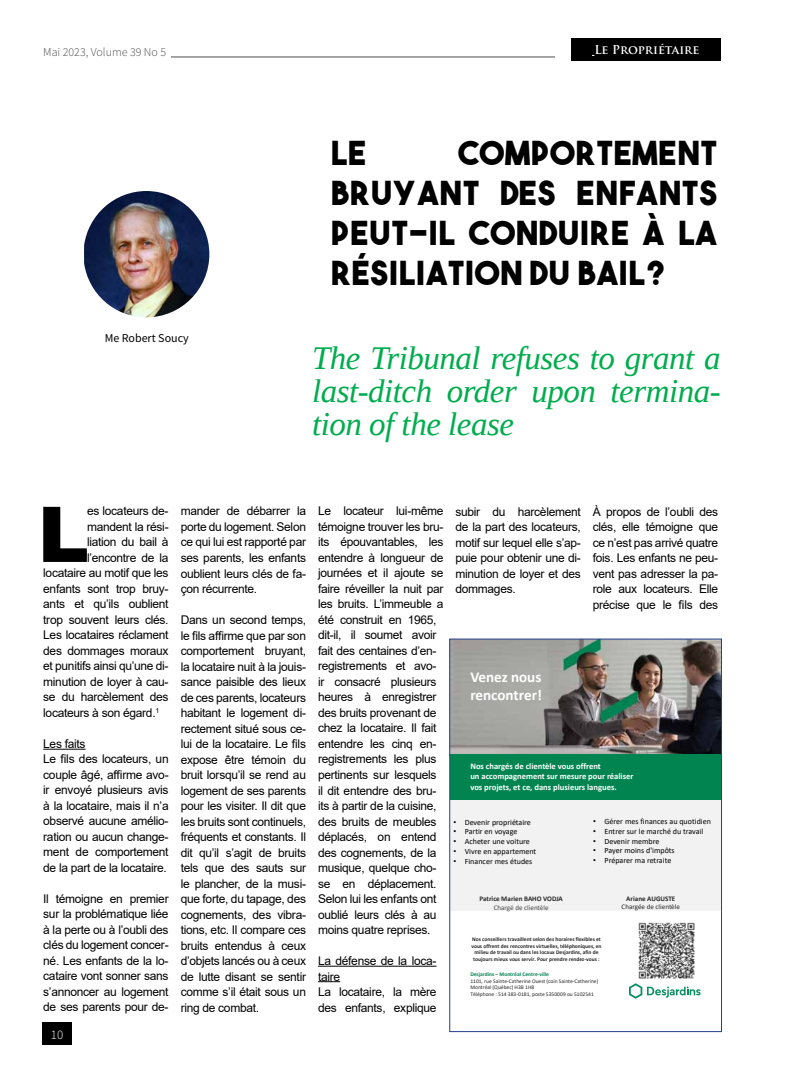
<style>
.page{position:relative;width:792px;height:1080px;background:#fff}
.page>*{position:absolute;margin:0;border:0;box-sizing:border-box;transform-origin:0 0}
.t1{font:900 77px "Arial";color:#000}
.t2{font:33px/40px "The Bold Font";letter-spacing:.025em;color:#000;text-align:justify}
.t3{font:italic 33px/33px "Liberation Serif";letter-spacing:-.015em;color:#00ad4e;text-align:justify}
.t4{font:700 15.1px/18.1px "Calibri";color:#fff}
.t5{font:300 13px "Source Sans Pro";color:#fff}
.t6{font:12px/15.5px "Arial";letter-spacing:-.025em;color:#000;text-align:justify}
.t7{font:300 12px "Source Sans Pro";color:#4d4d4f}
.t8{font:700 12px "Trajan Pro";color:#fff}
.t9{font:12px "Source Sans Pro";color:#000}
.t10{font:700 8.6px/10.3px "Calibri";color:#fff}
.t11{font:8px "Calibri";color:#000}
.t12{font:700 7.1px "Calibri";color:#262626}
.t13{font:7.1px "Calibri";color:#262626}
.t14{font:7.1px "Calibri";color:#4a4a4a}
.t15{font:700 5.6px/6.6px "Calibri";color:#262626;text-align:center}
.t16{font:5.6px/6.7px "Calibri";color:#262626}
.t17{font:700 5.6px "Calibri";color:#028451}
.s1{font-family:"Arial"}
</style>
<div class="page">
<hr style="left:43px;top:749px;width:43px;height:1px;background:#000">
<hr style="left:318px;top:966px;width:119px;height:1px;background:#000">
<svg style="left:318px;top:981px;width:22px;height:1px"></svg>
<img style="left:451px;top:641px;width:269px;height:113px">
<div style="left:450px;top:754px;width:272px;height:46px;background:#028451"></div>
<div style="left:450px;top:800px;width:272px;height:111px;background:#f2f2f2"></div>
<svg style="left:629px;top:983px;width:71px;height:16px"></svg>
<img style="left:638px;top:922px;width:57px;height:56px">
<div style="left:449px;top:639px;width:273px;height:393px;border:1px solid #25408f"></div>
<img style="left:84px;top:191px;width:125px;height:126px">
<hr style="left:171px;top:57px;width:384px;height:1px;background:#4d4d4f">
<div style="left:42px;top:1023px;width:30px;height:22px;background:#000"></div>
<div style="left:571px;top:39px;width:150px;height:22px;background:#000"></div>
<p class="t7" style="left:43px;top:44px;width:124px">Mai 2023, Volume 39 No 5</p>
<p class="t9" style="left:105px;top:331px;width:86px">Me Robert Soucy</p>
<p class="t8" style="left:594px;top:42px;width:107px">Le Propriétaire</p>
<h2 class="t2" style="left:331px;top:133px;width:388px;text-indent:128px">COMPORTEMENT BRUYANT DES ENFANTS PEUT-IL CONDUIRE À LA RÉSILIATION DU BAIL?</h2>
<h2 class="t2" style="left:331px;top:133px;width:37px">LE</h2>
<h2 class="t3" style="left:312px;top:341px;width:410px">The Tribunal refuses to grant a last-ditch order upon termina&shy;tion of the lease</h2>
<h1 class="t1" style="left:38px;top:479px;width:53px">L</h1>
<p class="t6" style="left:87px;top:503px;width:83px">es locateurs de-</p>
<p class="t6" style="left:87px;top:519px;width:83px">mandent la rési-</p>
<p class="t6" style="left:87px;top:534px;width:83px">liation du bail à</p>
<p class="t6" style="left:87px;top:550px;width:83px">l’encontre de la</p>
<p class="t6" style="left:43px;top:565px;width:127px">locataire au motif que les</p>
<p class="t6" style="left:43px;top:581px;width:127px">enfants sont trop bruy-</p>
<p class="t6" style="left:43px;top:596px;width:127px">ants et qu’ils oublient</p>
<p class="t6" style="left:43px;top:612px;width:127px">trop souvent leurs clés.</p>
<p class="t6" style="left:43px;top:627px;width:127px">Les locataires réclament</p>
<p class="t6" style="left:43px;top:643px;width:127px">des dommages moraux</p>
<p class="t6" style="left:43px;top:658px;width:127px">et punitifs ainsi qu’une di-</p>
<p class="t6" style="left:43px;top:674px;width:127px">minution de loyer à cau-</p>
<p class="t6" style="left:43px;top:689px;width:127px">se du harcèlement des</p>
<p class="t6" style="left:43px;top:705px;width:118px">locateurs à son égard.<sup>1</sup></p>
<p class="t6" style="left:43px;top:736px;width:127px;text-align:left">Les faits<br>Le fils des locateurs, un couple âgé, affirme avo&shy;ir envoyé plusieurs avis à la locataire, mais il n’a observé aucune amélio&shy;ration ou aucun change&shy;ment de comportement de la part de la locataire.</p>
<p class="t6" style="left:43px;top:891px;width:127px">Il témoigne en premier sur la problématique liée à la perte ou à l’oubli des clés du logement concer&shy;né. Les enfants de la lo&shy;cataire vont sonner sans s’annoncer au logement de ses parents pour de-</p>
<p class="t5" style="left:51px;top:1027px;width:14px">10</p>
<p class="t6" style="left:181px;top:503px;width:127px">mander de débarrer la porte du logement. Selon ce qui lui est rapporté par ses parents, les enfants oublient leurs clés de fa&shy;çon récurrente.</p>
<p class="t6" style="left:181px;top:612px;width:127px">Dans un second temps, le fils affirme que par son comportement bruyant, la locataire nuit à la jouis&shy;sance paisible des lieux de ces parents, locateurs habitant le logement di&shy;rectement situé sous ce&shy;lui de la locataire. Le fils expose être témoin du bruit lorsqu’il se rend au logement de ses parents pour les visiter. Il dit que les bruits sont continuels, fréquents et constants. Il dit qu’il s’agit de bruits tels que des sauts sur le plancher, de la musi&shy;que forte, du tapage, des cognements, des vibra&shy;tions, etc. Il compare ces bruits entendus à ceux d’objets lancés ou à ceux de lutte disant se sentir comme s’il était sous un ring de combat.</p>
<p class="t6" style="left:318px;top:503px;width:127px;text-align:left">Le locateur lui-même témoigne trouver les bru&shy;its épouvantables, les entendre à longueur de journées et il ajoute se faire réveiller la nuit par les bruits. L’immeuble a été construit en 1965, dit-il, il soumet avoir fait des centaines d’en&shy;registrements et avo&shy;ir consacré plusieurs heures à enregistrer des bruits provenant de chez la locataire. Il fait entendre les cinq en&shy;registrements les plus pertinents sur lesquels il dit entendre des bru&shy;its à partir de la cuisine, des bruits de meubles déplacés, on entend des cognements, de la musique, quelque cho&shy;se en déplacement.<br>Selon lui les enfants ont oublié leurs clés à au moins quatre reprises.</p>
<p class="t6" style="left:318px;top:953px;width:120px;text-align:left">La défense de la loca&shy;taire<br>La locataire, la mère des enfants, explique</p>
<p class="t6" style="left:455px;top:504px;width:127px">subir du harcèlement de la part des locateurs, motif sur lequel elle s’ap&shy;puie pour obtenir une di&shy;minution de loyer et des dommages.</p>
<p class="t6" style="left:593px;top:504px;width:127px">À propos de l’oubli des clés, elle témoigne que ce n’est pas arrivé quatre fois. Les enfants ne peu&shy;vent pas adresser la pa&shy;role aux locateurs. Elle précise que le fils des</p>
<p class="t4" style="left:470px;top:668px;width:73px">Venez nous rencontrer!</p>
<p class="t10" style="left:470px;top:761px;width:165px">Nos chargés de clientèle vous offrent<br>un accompagnement sur mesure pour réaliser vos projets, et ce, dans plusieurs langues.</p>
<p class="t11" style="left:453px;top:817px;width:79px"><span class="s1">•</span> Devenir propriétaire</p>
<p class="t11" style="left:453px;top:826px;width:66px"><span class="s1">•</span> Partir en voyage</p>
<p class="t11" style="left:453px;top:836px;width:78px"><span class="s1">•</span> Acheter une voiture</p>
<p class="t11" style="left:453px;top:846px;width:84px"><span class="s1">•</span> Vivre en appartement</p>
<p class="t11" style="left:453px;top:855px;width:80px"><span class="s1">•</span> Financer mes études</p>
<p class="t12" style="left:479px;top:894px;width:85px">Patrice Marien BAHO VODJA</p>
<p class="t14" style="left:494px;top:902px;width:56px">Chargé de clientèle</p>
<p class="t11" style="left:593px;top:816px;width:119px"><span class="s1">•</span> Gérer mes finances au quotidien</p>
<p class="t11" style="left:593px;top:826px;width:112px"><span class="s1">•</span> Entrer sur le marché du travail</p>
<p class="t11" style="left:593px;top:835px;width:68px"><span class="s1">•</span> Devenir membre</p>
<p class="t11" style="left:593px;top:845px;width:83px"><span class="s1">•</span> Payer moins d'impôts</p>
<p class="t11" style="left:593px;top:855px;width:80px"><span class="s1">•</span> Préparer ma retraite</p>
<p class="t12" style="left:626px;top:894px;width:51px">Ariane AUGUSTE</p>
<p class="t13" style="left:622px;top:902px;width:60px">Chargée de clientèle</p>
<p class="t15" style="left:471px;top:936px;width:132px">Nos conseillers travaillent selon des horaires flexibles et vous offrent des rencontres virtuelles, téléphoniques, en milieu de travail ou dans les locaux Desjardins, afin de toujours mieux vous servir. Pour prendre rendez-vous :</p>
<p class="t17" style="left:470px;top:970px;width:80px">Desjardins – Montréal Centre-ville</p>
<p class="t16" style="left:470px;top:977px;width:130px">1101, rue Sainte-Catherine Ouest (coin Sainte-Catherine)<br>Montréal (Québec) H3B 1H8<br>Téléphone : 514 383-0181, poste 5350009 ou 5102541</p>
</div>
